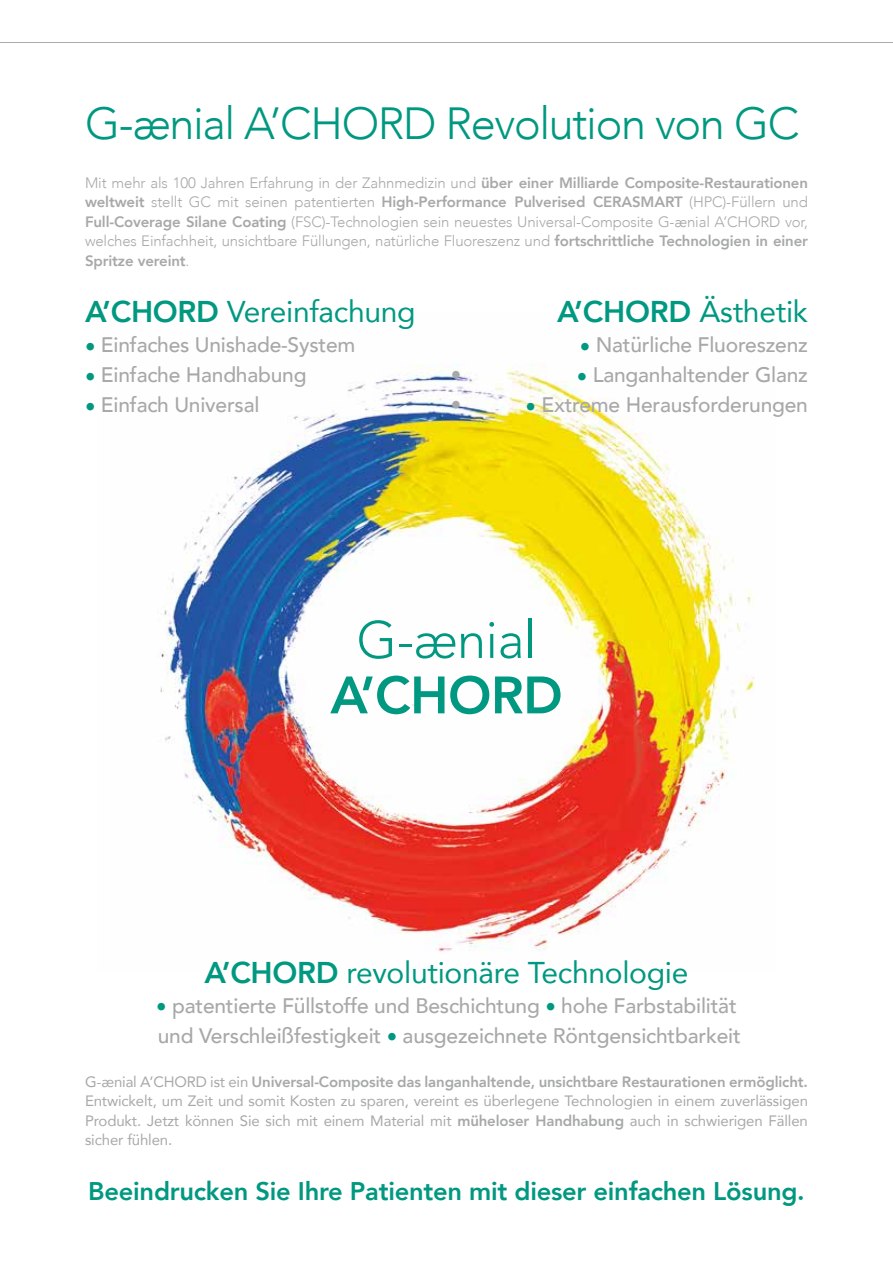
<style>
.page{position:relative;width:893px;height:1263px;background:#fff}
.page>*{position:absolute;margin:0;border:0;box-sizing:border-box;transform-origin:0 0}
.t1{font:300 52.05px "Avenir";letter-spacing:-.01em;color:#009880}
.t2{font:800 52.05px "Avenir";letter-spacing:-.01em;color:#009880}
.t3{font:300 45px "Avenir";letter-spacing:-.03em;color:#009880}
.t4{font:30px "Avenir";letter-spacing:-.01em;color:#009880}
.t5{font:800 25.5px "Avenir";letter-spacing:-.01em;color:#009880}
.t6{font:500 21px/30px "Avenir";letter-spacing:-.01em;color:#a7a9a9}
.t7{font:300 15px/19.5px "Avenir";letter-spacing:-.01em;color:#a7a9a9;text-align:justify}
.t8{font:15px/19.5px "Avenir";letter-spacing:-.01em;color:#a7a9a9;text-align:justify}
.s1{font-weight:800}
.s2{color:#009880}
.s3{font-family:"Avenir LT Std";font-weight:800}
</style>
<div class="page">
<img style="left:160px;top:363px;width:595px;height:589px">
<svg style="left:0;top:42px;width:893px;height:1px"></svg>
<h2 class="t3" style="left:85px;top:96px;width:716px">G-ænial A’CHORD Revolution von GC</h2>
<p class="t7" style="left:85px;top:173px;width:724px">Mit mehr als 100 Jahren Erfahrung in der Zahnmedizin und <span class="s1">über einer Milliarde Composite-Restaurationen weltweit</span> stellt GC mit seinen patentierten <span class="s1">High-Performance Pulverised CERASMART</span> (HPC)-Füllern und <span class="s1">Full-Coverage Silane Coating</span> (FSC)-Technologien sein neuestes Universal-Composite G-ænial A’CHORD vor, welches Einfachheit, unsichtbare Füllungen, natürliche Fluoreszenz und <span class="s1">fortschrittliche Technologien in einer Spritze vereint</span>.</p>
<h3 class="t4" style="left:85px;top:288px;width:332px"><span class="s1">A’CHORD</span> Vereinfachung</h3>
<h3 class="t6" style="left:85px;top:329px;width:272px"><span class="s2">•</span> Einfaches Unishade-System</h3>
<h3 class="t6" style="left:85px;top:359px;width:223px"><span class="s2">•</span> Einfache Handhabung</h3>
<h3 class="t6" style="left:85px;top:389px;width:176px"><span class="s2">•</span> Einfach Universal</h3>
<h3 class="t4" style="left:557px;top:288px;width:252px"><span class="s1">A’CHORD</span> Ästhetik</h3>
<h3 class="t6" style="left:580px;top:329px;width:230px"><span class="s2">•</span> Natürliche Fluoreszenz</h3>
<h3 class="t6" style="left:451px;top:359px;width:12px">•</h3>
<h3 class="t6" style="left:577px;top:359px;width:233px"><span class="s2">•</span> Langanhaltender Glanz</h3>
<h3 class="t6" style="left:451px;top:389px;width:12px">•</h3>
<h3 class="t6" style="left:525px;top:389px;width:284px"><span class="s2">•</span> Extreme Herausforderungen</h3>
<h1 class="t1" style="left:357px;top:609px;width:181px">G-ænial</h1>
<h1 class="t2" style="left:330px;top:655px;width:234px">A’CHORD</h1>
<h3 class="t4" style="left:205px;top:948px;width:485px"><span class="s1">A’CHORD</span> revolutionäre Technologie</h3>
<h3 class="t6" style="left:156px;top:989px;width:586px"><span class="s2">•</span> patentierte Füllstoffe und Beschichtung <span class="s2">•</span> hohe Farbstabilität und Verschleißfestigkeit <span class="s2">•</span> ausgezeichnete Röntgensichtbarkeit</h3>
<p class="t8" style="left:85px;top:1071px;width:724px">G-ænial A’CHORD ist ein <span class="s1">Universal-Composite das langanhaltende, unsichtbare Restaurationen ermöglicht.<br></span>Entwickelt, um Zeit und somit Kosten zu sparen, vereint es überlegene Technologien in einem zuverlässigen Produkt. Jetzt können Sie sich mit einem Material mit <span class="s3">müheloser Handhabung</span> auch in schwierigen Fällen sicher fühlen.</p>
<h3 class="t5" style="left:88px;top:1172px;width:718px">Beeindrucken Sie Ihre Patienten mit dieser einfachen Lösung.</h3>
</div>
